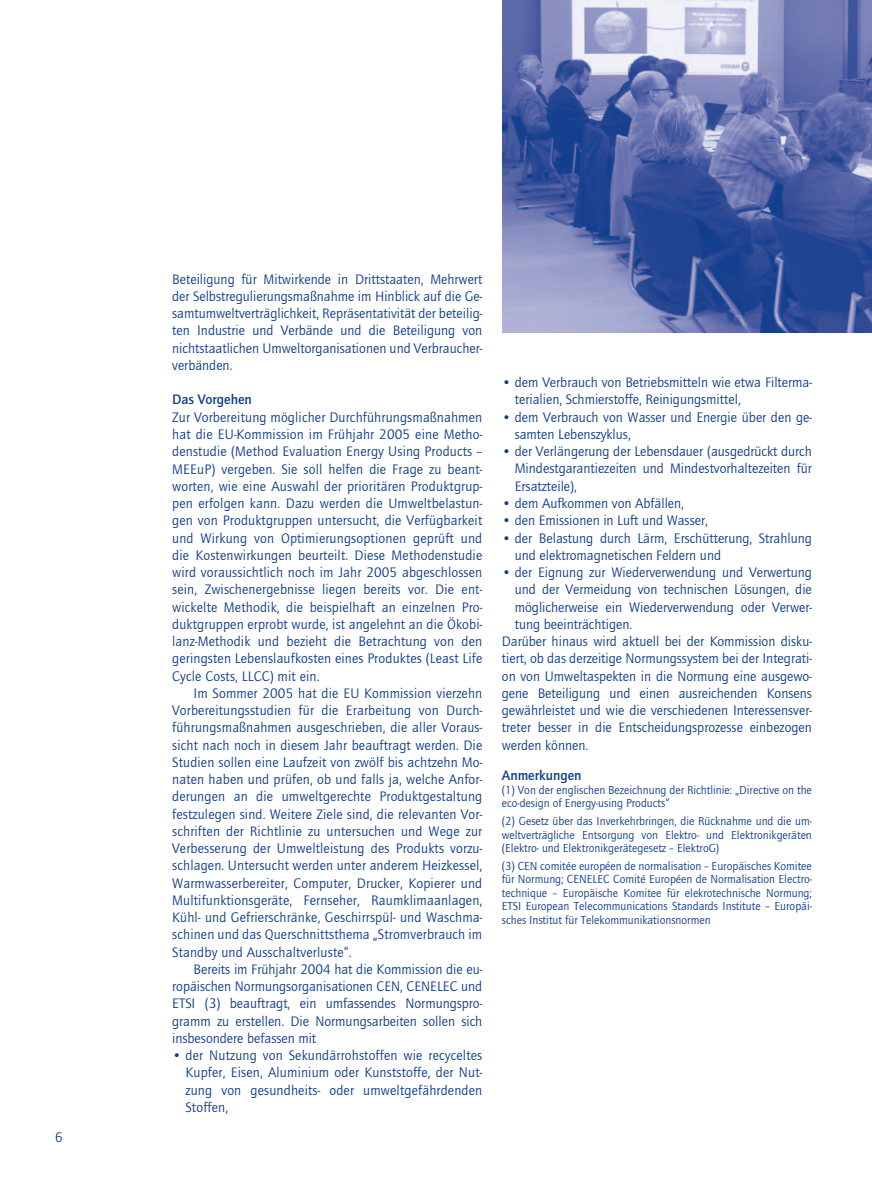
<style>
.page{position:relative;width:872px;height:1191px;background:#fff}
.page>*{position:absolute;margin:0;border:0;box-sizing:border-box;transform-origin:0 0}
.t1{font:14.25px/17.2px "Quay Itc T";color:#103d8c;text-align:justify}
.t2{font:700 14.25px "Quay Itc T";color:#103d8c}
.t3{font:12px/13.5px "Quay Itc T";color:#103d8c;text-align:justify}
</style>
<div class="page">
<img style="left:502px;top:1px;width:370px;height:331px">
<p class="t1" style="left:55px;top:1129px;width:9px">6</p>
<p class="t1" style="left:172px;top:272px;width:311px">Beteiligung für Mitwirkende in Drittstaaten, Mehrwert der Selbstregulierungsmaßnahme im Hinblick auf die Ge&shy;samtumweltverträglichkeit, Repräsentativität der beteilig&shy;ten Industrie und Verbände und die Beteiligung von nichtstaatlichen Umweltorganisationen und Verbraucher&shy;verbänden.</p>
<p class="t2" style="left:172px;top:395px;width:81px">Das Vorgehen</p>
<p class="t1" style="left:172px;top:410px;width:311px">Zur Vorbereitung möglicher Durchführungsmaßnahmen hat die EU-Kommission im Frühjahr 2005 eine Metho&shy;denstudie (Method Evaluation Energy Using Products – MEEuP) vergeben. Sie soll helfen die Frage zu beant&shy;worten, wie eine Auswahl der prioritären Produktgrup&shy;pen erfolgen kann. Dazu werden die Umweltbelastun&shy;gen von Produktgruppen untersucht, die Verfügbarkeit und Wirkung von Optimierungsoptionen geprüft und die Kostenwirkungen beurteilt. Diese Methodenstudie wird voraussichtlich noch im Jahr 2005 abgeschlossen sein, Zwischenergebnisse liegen bereits vor. Die ent&shy;wickelte Methodik, die beispielhaft an einzelnen Pro&shy;duktgruppen erprobt wurde, ist angelehnt an die Ökobi&shy;lanz-Methodik und bezieht die Betrachtung von den geringsten Lebenslaufkosten eines Produktes (Least Life Cycle Costs, LLCC) mit ein.</p>
<p class="t1" style="left:172px;top:686px;width:311px;text-indent:21px">Im Sommer 2005 hat die EU Kommission vierzehn Vorbereitungsstudien für die Erarbeitung von Durch&shy;führungsmaßnahmen ausgeschrieben, die aller Voraus&shy;sicht nach noch in diesem Jahr beauftragt werden. Die Studien sollen eine Laufzeit von zwölf bis achtzehn Mo&shy;naten haben und prüfen, ob und falls ja, welche Anfor&shy;derungen an die umweltgerechte Produktgestaltung festzulegen sind. Weitere Ziele sind, die relevanten Vor&shy;schriften der Richtlinie zu untersuchen und Wege zur Verbesserung der Umweltleistung des Produkts vorzu&shy;schlagen. Untersucht werden unter anderem Heizkessel, Warmwasserbereiter, Computer, Drucker, Kopierer und Multifunktionsgeräte, Fernseher, Raumklimaanlagen, Kühl- und Gefrierschränke, Geschirrspül- und Waschma&shy;schinen und das Querschnittsthema „Stromverbrauch im Standby und Ausschaltverluste“.</p>
<p class="t1" style="left:172px;top:962px;width:311px;text-indent:21px">Bereits im Frühjahr 2004 hat die Kommission die eu&shy;ropäischen Normungsorganisationen CEN, CENELEC und ETSI (3) beauftragt, ein umfassendes Normungspro&shy;gramm zu erstellen. Die Normungsarbeiten sollen sich insbesondere befassen mit</p>
<p class="t1" style="left:185px;top:1048px;width:298px;text-indent:-13px">• der Nutzung von Sekundärrohstoffen wie recyceltes Kupfer, Eisen, Aluminium oder Kunststoffe, der Nut&shy;zung von gesundheits- oder umweltgefährdenden Stoffen,</p>
<p class="t1" style="left:515px;top:375px;width:299px;text-indent:-13px">• dem Verbrauch von Betriebsmitteln wie etwa Filterma&shy;terialien, Schmierstoffe, Reinigungsmittel,</p>
<p class="t1" style="left:515px;top:410px;width:299px;text-indent:-13px">• dem Verbrauch von Wasser und Energie über den ge&shy;samten Lebenszyklus,</p>
<p class="t1" style="left:515px;top:444px;width:299px;text-indent:-13px">• der Verlängerung der Lebensdauer (ausgedrückt durch Mindestgarantiezeiten und Mindestvorhaltezeiten für Ersatzteile),</p>
<p class="t1" style="left:502px;top:496px;width:184px">• dem Aufkommen von Abfällen,</p>
<p class="t1" style="left:502px;top:513px;width:207px">• den Emissionen in Luft und Wasser,</p>
<p class="t1" style="left:515px;top:530px;width:299px;text-indent:-13px">• der Belastung durch Lärm, Erschütterung, Strahlung und elektromagnetischen Feldern und</p>
<p class="t1" style="left:502px;top:565px;width:311px">• der Eignung zur Wiederverwendung und Verwertung</p>
<p class="t1" style="left:515px;top:582px;width:299px">und der Vermeidung von technischen Lösungen, die</p>
<p class="t1" style="left:515px;top:599px;width:299px">möglicherweise ein Wiederverwendung oder Verwer-</p>
<p class="t1" style="left:515px;top:617px;width:119px">tung beeinträchtigen.</p>
<p class="t1" style="left:502px;top:634px;width:311px">Darüber hinaus wird aktuell bei der Kommission disku-</p>
<p class="t1" style="left:502px;top:651px;width:311px">tiert, ob das derzeitige Normungssystem bei der Integrati-</p>
<p class="t1" style="left:502px;top:668px;width:311px">on von Umweltaspekten in die Normung eine ausgewo-</p>
<p class="t1" style="left:502px;top:686px;width:311px">gene Beteiligung und einen ausreichenden Konsens</p>
<p class="t1" style="left:502px;top:703px;width:311px">gewährleistet und wie die verschiedenen Interessensver-</p>
<p class="t1" style="left:502px;top:720px;width:311px">treter besser in die Entscheidungsprozesse einbezogen</p>
<p class="t1" style="left:502px;top:737px;width:88px">werden können.</p>
<p class="t2" style="left:502px;top:770px;width:81px">Anmerkungen</p>
<p class="t3" style="left:502px;top:784px;width:311px">(1) Von der englischen Bezeichnung der Richtlinie: „Directive on the eco-design of Energy-using Products“</p>
<p class="t3" style="left:502px;top:815px;width:311px">(2) Gesetz über das Inverkehrbringen, die Rücknahme und die um&shy;weltverträgliche Entsorgung von Elektro- und Elektronikgeräten (Elektro- und Elektronikgerätegesetz – ElektroG)</p>
<p class="t3" style="left:502px;top:860px;width:311px">(3) CEN comitée européen de normalisation – Europäisches Komitee für Normung; CENELEC Comité Européen de Normalisation Electro&shy;technique – Europäische Komitee für elekrotechnische Normung; ETSI European Telecommunications Standards Institute – Europäi&shy;sches Institut für Telekommunikationsnormen</p>
</div>
